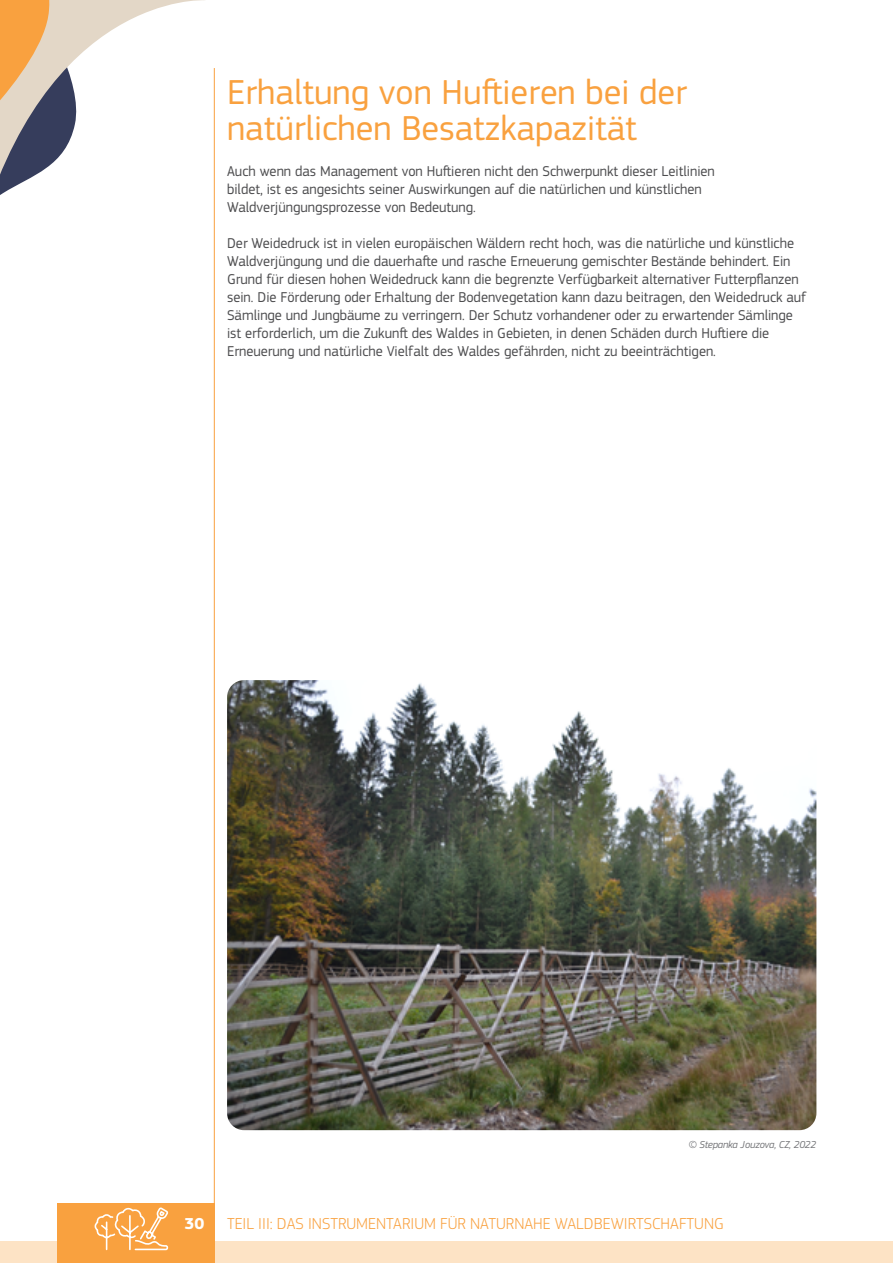
<style>
.page{position:relative;width:893px;height:1263px;background:#fff}
.page>*{position:absolute;margin:0;border:0;box-sizing:border-box;transform-origin:0 0}
.t1{font:36px/36px "EC Square Sans Pro";color:#f9a13f}
.t2{font:300 16.5px "EC Square Sans Pro";color:#f9a13f}
.t3{font:700 16.5px "EC Square Sans Pro";color:#fff}
.t4{font:14.85px/18px "EC Square Sans Pro";color:#4d4d4f}
.t5{font:italic 10.5px "EC Square Sans Pro";letter-spacing:-.02em;color:#77787b}
</style>
<div class="page">
<div style="left:0;top:1242px;width:893px;height:21px;background:#fde3c5"></div>
<div style="left:57px;top:1203px;width:157px;height:60px;background:#f9a13f"></div>
<svg style="left:94px;top:1207px;width:75px;height:44px"></svg>
<hr style="left:214px;top:68px;width:1px;height:1161px;background:#f9a13f">
<svg style="left:84px;top:0;width:131px;height:242px"></svg>
<svg style="left:0;top:0;width:84px;height:195px"></svg>
<img style="left:227px;top:680px;width:589px;height:450px">
<h1 class="t1" style="left:227px;top:74px;width:461px">Erhaltung von Huftieren bei der natürlichen Besatzkapazität</h1>
<p class="t4" style="left:227px;top:162px;width:489px">Auch wenn das Management von Huftieren nicht den Schwerpunkt dieser Leitlinien bildet, ist es angesichts seiner Auswirkungen auf die natürlichen und künstlichen<br>Waldverjüngungsprozesse von Bedeutung.</p>
<p class="t4" style="left:227px;top:234px;width:581px">Der Weidedruck ist in vielen europäischen Wäldern recht hoch, was die natürliche und künstliche Waldverjüngung und die dauerhafte und rasche Erneuerung gemischter Bestände behindert. Ein Grund für diesen hohen Weidedruck kann die begrenzte Verfügbarkeit alternativer Futterpflanzen sein. Die Förderung oder Erhaltung der Bodenvegetation kann dazu beitragen, den Weidedruck auf Sämlinge und Jungbäume zu verringern. Der Schutz vorhandener oder zu erwartender Sämlinge ist erforderlich, um die Zukunft des Waldes in Gebieten, in denen Schäden durch Huftiere die Erneuerung und natürliche Vielfalt des Waldes gefährden, nicht zu beeinträchtigen.</p>
<p class="t5" style="left:689px;top:1138px;width:129px">© Stepanka Jouzova, CZ, 2022</p>
<p class="t3" style="left:185px;top:1213px;width:21px">30</p>
<p class="t2" style="left:227px;top:1214px;width:498px">TEIL III: DAS INSTRUMENTARIUM FÜR NATURNAHE WALDBEWIRTSCHAFTUNG</p>
</div>
